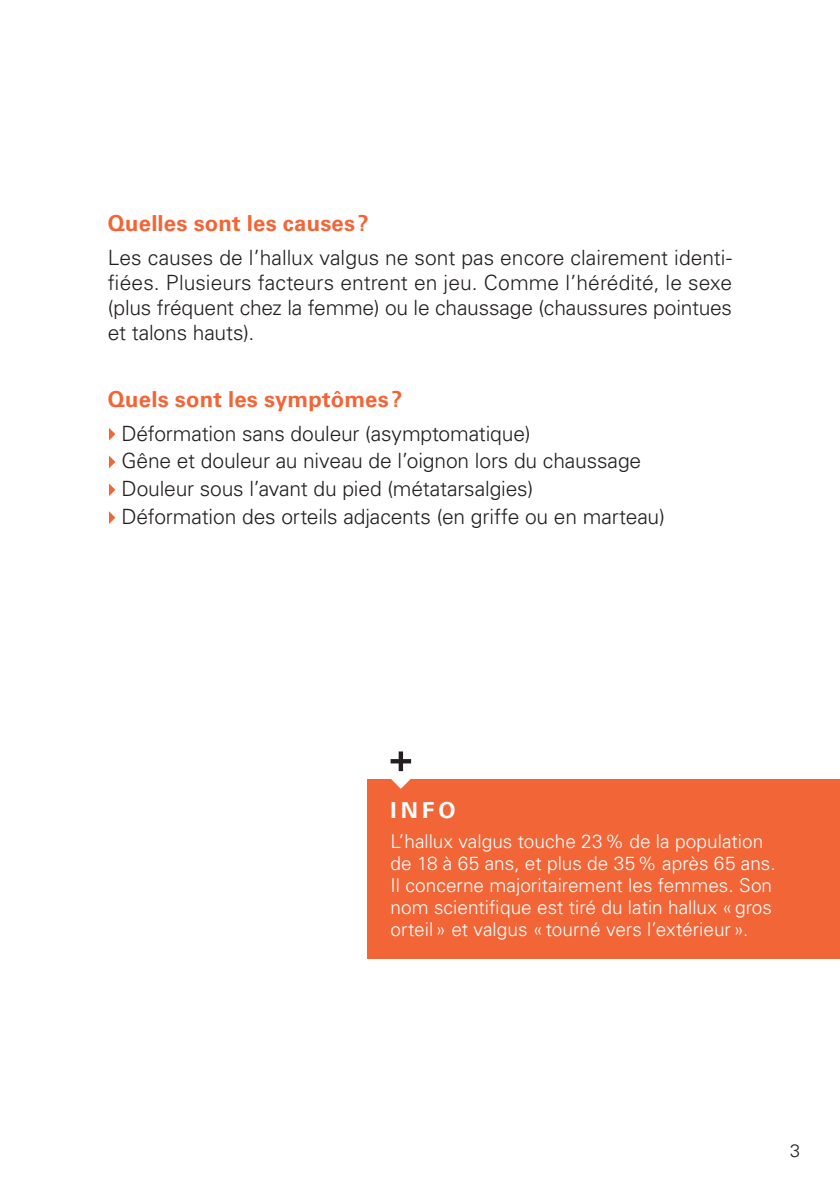
<style>
.page{position:relative;width:840px;height:1191px;background:#fff}
.page>*{position:absolute;margin:0;border:0;box-sizing:border-box;transform-origin:0 0}
.t1{font:700 22px "Univers LT Std";letter-spacing:.01em;color:#f26537}
.t2{font:700 22px "Univers LT Std";color:#fff}
.t3{font:300 21px/25px "Univers LT Std";letter-spacing:-.01em;color:#231f20;text-align:justify}
.t4{font:300 19px/22px "Univers LT Std";color:#fff}
.t5{font:300 18px "Univers LT Std";color:#231f20}
</style>
<div class="page">
<svg style="left:109px;top:428px;width:6px;height:12px"></svg>
<svg style="left:109px;top:455px;width:6px;height:13px"></svg>
<svg style="left:109px;top:483px;width:6px;height:13px"></svg>
<svg style="left:109px;top:511px;width:6px;height:13px"></svg>
<div style="left:367px;top:779px;width:472px;height:179px;background:#f26537"></div>
<svg style="left:390px;top:751px;width:21px;height:38px"></svg>
<p class="t1" style="left:108px;top:211px;width:262px">Quelles sont les causes?</p>
<p class="t3" style="left:108px;top:245px;width:625px">Les causes de l’hallux valgus ne sont pas encore clairement identi&shy;fiées. Plusieurs facteurs entrent en jeu. Comme l’hérédité, le sexe (plus fréquent chez la femme) ou le chaussage (chaussures pointues et talons hauts).</p>
<p class="t1" style="left:108px;top:386px;width:296px">Quels sont les symptômes ?</p>
<p class="t3" style="left:121px;top:419px;width:544px;line-height:27.8px;text-align:left">Déformation sans douleur (asymptomatique)<br>Gêne et douleur au niveau de l’oignon lors du chaussage Douleur sous l’avant du pied (métatarsalgies)<br>Déformation des orteils adjacents (en griffe ou en marteau)</p>
<p class="t2" style="left:390px;top:797px;width:66px">INFO</p>
<p class="t4" style="left:390px;top:830px;width:386px">L’hallux valgus touche 23% de la population de 18 à 65 ans, et plus de 35% après 65 ans.<br>Il concerne majoritairement les femmes. Son nom scientifique est tiré du latin hallux «gros orteil» et valgus «tourné vers l’extérieur».</p>
<p class="t5" style="left:789px;top:1139px;width:12px">3</p>
</div>
